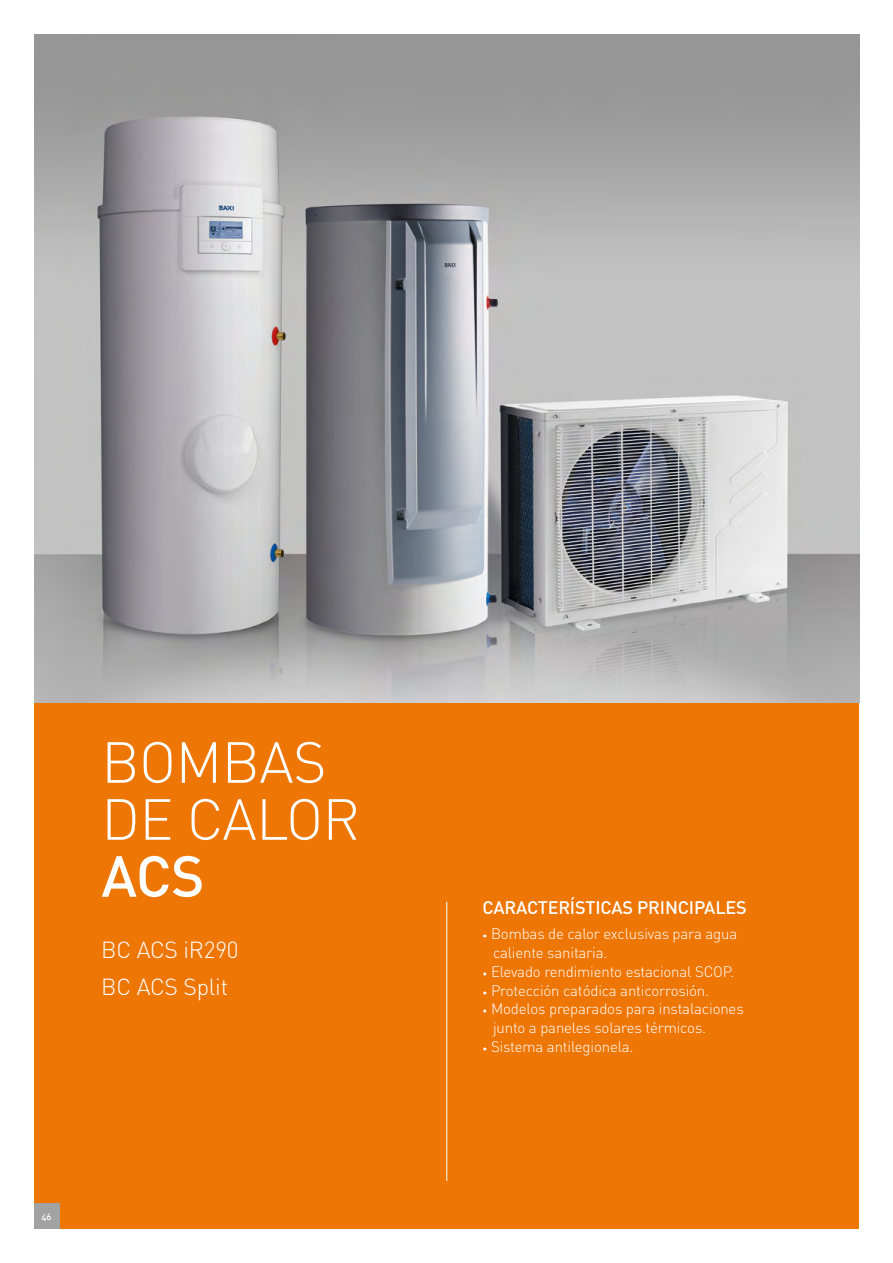
<style>
.page{position:relative;width:893px;height:1263px;background:#fff}
.page>*{position:absolute;margin:0;border:0;box-sizing:border-box;transform-origin:0 0}
.t1{font:300 57px/57px "DIN";letter-spacing:-.01em;color:#fff}
.t2{font:500 57px "DIN";color:#fff}
.t3{font:300 22.95px/36.8px "DIN";letter-spacing:-.01em;color:#fff}
.t4{font:500 18px "DIN";letter-spacing:-.01em;color:#fff}
.t5{font:300 15px/18.9px "DIN";letter-spacing:-.01em;color:#fff}
.t6{font:9px "DIN Medium Alternate";color:#fff}
.s1{font-size:9px}
</style>
<div class="page">
<div style="left:34px;top:694px;width:825px;height:535px;background:#ee7605"></div>
<img style="left:34px;top:34px;width:825px;height:668px">
<hr style="left:447px;top:902px;width:1px;height:279px;background:#fff">
<div style="left:34px;top:1203px;width:26px;height:26px;background:#a3a2a2"></div>
<h1 class="t1" style="left:101px;top:733px;width:260px">BOMBAS<br>DE CALOR</h1>
<h1 class="t2" style="left:101px;top:840px;width:105px">ACS</h1>
<h2 class="t3" style="left:101px;top:931px;width:139px">BC ACS iR290<br>BC ACS Split</h2>
<p class="t6" style="left:42px;top:1211px;width:11px">46</p>
<p class="t4" style="left:482px;top:896px;width:266px">CARACTERÍSTICAS PRINCIPALES</p>
<p class="t5" style="left:493px;top:924px;width:246px;text-indent:-10px"><span class="s1">•</span> Bombas de calor exclusivas para agua caliente sanitaria.</p>
<p class="t5" style="left:482px;top:962px;width:253px"><span class="s1">•</span> Elevado rendimiento estacional SCOP.</p>
<p class="t5" style="left:482px;top:980px;width:228px"><span class="s1">•</span> Protección catódica anticorrosión.</p>
<p class="t5" style="left:493px;top:999px;width:252px;text-indent:-10px"><span class="s1">•</span> Modelos preparados para instalaciones junto a paneles solares térmicos.</p>
<p class="t5" style="left:482px;top:1037px;width:153px"><span class="s1">•</span> Sistema antilegionela.</p>
</div>
